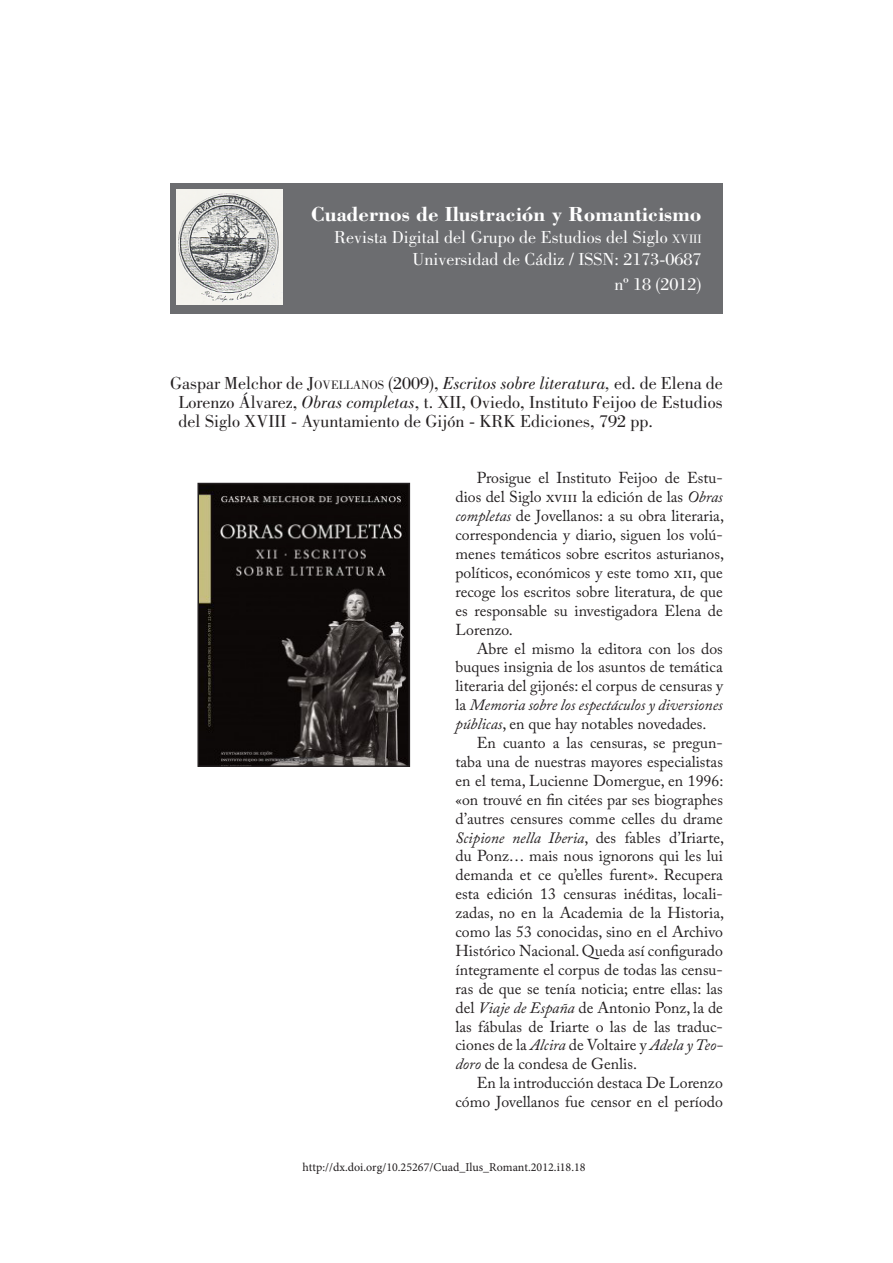
<style>
.page{position:relative;width:893px;height:1263px;background:#fff}
.page>*{position:absolute;margin:0;border:0;box-sizing:border-box;transform-origin:0 0}
.t1{font:700 21px "Bodoni Std";color:#fff}
.Resumen{font:18px/18.9px "Bodoni Std";color:#231f20;text-align:justify}
.t2{font:18px "Bodoni Std";color:#fff}
.t3{font:18px "Bodoni Std";color:#fff}
.Texto{font:15.75px/18.9px "Adobe Caslon Pro";color:#231f20;text-align:justify}
.t4{font:12px "Minion Pro";color:#221e1f}
.s1{font-size:12.6px}
.s2{font-style:inherit}
.s3{font-style:italic}
</style>
<div class="page">
<div style="left:170px;top:183px;width:553px;height:131px;background:#6c6d70"></div>
<img style="left:176px;top:189px;width:107px;height:115px">
<img style="left:200px;top:486px;width:207px;height:278px">
<div style="left:197px;top:483px;width:213px;height:284px;border:2px solid #231f20"></div>
<p class="t1" style="left:311px;top:201px;width:392px">Cuadernos de Ilustración y Romanticismo</p>
<p class="t2" style="left:334px;top:227px;width:369px">Revista Digital del Grupo de Estudios del Siglo <span class="s1">XVIII</span></p>
<p class="t2" style="left:413px;top:249px;width:290px">Universidad de Cádiz / ISSN: <span class="s2">2173-0687</span></p>
<p class="t3" style="left:615px;top:274px;width:89px"><span class="s2">nº</span> 18 <span class="s2">(</span>2012<span class="s2">)</span></p>
<p class="Resumen" style="left:179px;top:374px;width:546px;text-indent:-8px">Gaspar Melchor de <span class="s2">J</span><span class="s1">OVELLANOS</span> (2009), <span class="s3">Escritos sobre literatura,</span> ed. de Elena de Lorenzo Álvarez, <span class="s3">Obras completas</span>, t. XII, Oviedo, Instituto Feijoo de Estudios del Siglo XVIII - Ayuntamiento de Gijón - KRK Ediciones, 792 pp.</p>
<p class="Texto" style="left:455px;top:468px;width:270px;text-indent:21px">Prosigue el Instituto Feijoo de Estu&shy;dios del Siglo xviii la edición de las <span class="s3">Obras completas</span> de Jovellanos: a su obra literaria, correspondencia y diario, siguen los volú&shy;menes temáticos sobre escritos asturianos, políticos, económicos y este tomo xii, que recoge los escritos sobre literatura, de que es responsable su investigadora Elena de Lorenzo.</p>
<p class="Texto" style="left:455px;top:639px;width:269px;text-indent:21px">Abre el mismo la editora con los dos buques insignia de los asuntos de temática literaria del gijonés: el corpus de censuras y la <span class="s3">Memoria sobre los espectáculos y diversiones públicas</span>, en que hay notables novedades.</p>
<p class="Texto" style="left:455px;top:733px;width:270px;text-indent:21px">En cuanto a las censuras, se pregun&shy;taba una de nuestras mayores especialistas en el tema, Lucienne Domergue, en 1996: «on trouvé en fin citées par ses biographes d’autres censures comme celles du drame <span class="s3">Scipione nella Iberia</span>, des fables d’Iriarte, du Ponz… mais nous ignorons qui les lui demanda et ce qu’elles furent». Recupera esta edición 13 censuras inéditas, locali&shy;zadas, no en la Academia de la Historia, como las 53 conocidas, sino en el Archivo Histórico Nacional. Queda así configurado íntegramente el corpus de todas las censu&shy;ras de que se tenía noticia; entre ellas: las del <span class="s3">Viaje de España</span> de Antonio Ponz, la de las fábulas de Iriarte o las de las traduc&shy;ciones de la <span class="s3">Alcira</span> de Voltaire y <span class="s3">Adela y Teo&shy;doro</span> de la condesa de Genlis.</p>
<p class="Texto" style="left:455px;top:1073px;width:269px;text-align:right">En la introducción destaca De Lorenzo cómo Jovellanos fue censor en el período</p>
<p class="t4" style="left:302px;top:1159px;width:285px">http://dx.doi.org/10.25267/Cuad_Ilus_Romant.2012.i18.18</p>
</div>
